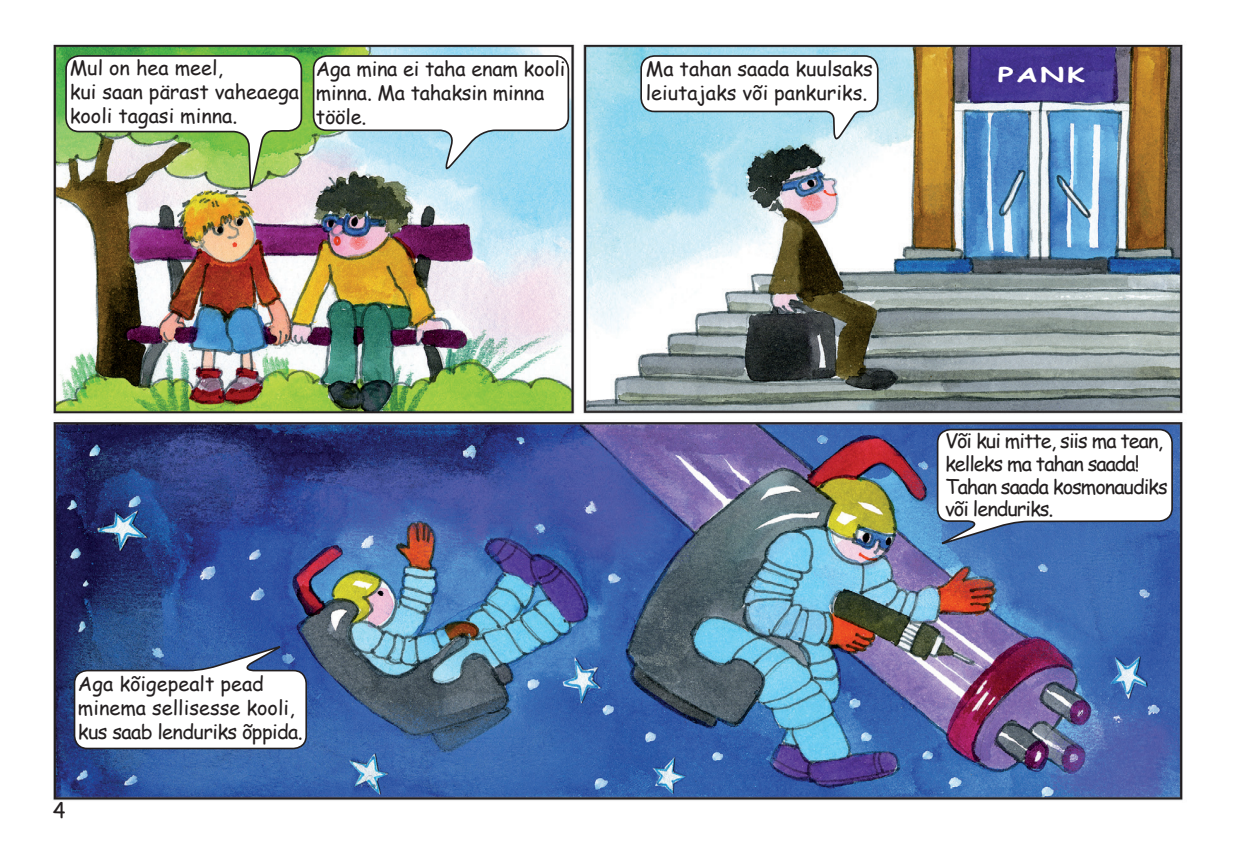
<style>
.page{position:relative;width:1236px;height:844px;background:#fff}
.page>*{position:absolute;margin:0;border:0;box-sizing:border-box;transform-origin:0 0}
.t1{font:21px "Comic Sans";color:#231f20}
.t2{font:19.95px/24px "Comic Sans";letter-spacing:-.01em;color:#231f20}
.t3{font:19.95px/22.8px "Comic Sans";letter-spacing:-.05em;color:#231f20}
.t4{font:700 19.95px "Comic Sans";color:#fff;scale:1.5 1}
</style>
<div class="page">
<img style="left:53px;top:44px;width:1130px;height:757px">
<svg style="left:64px;top:54px;width:239px;height:138px"></svg>
<svg style="left:312px;top:54px;width:258px;height:115px"></svg>
<svg style="left:933px;top:428px;width:240px;height:119px"></svg>
<svg style="left:639px;top:54px;width:240px;height:186px"></svg>
<svg style="left:73px;top:643px;width:235px;height:106px"></svg>
<p class="t2" style="left:70px;top:55px;width:231px">Mul on hea meel,<br>kui saan pärast vaheaega kooli tagasi minna.</p>
<p class="t2" style="left:316px;top:56px;width:251px">Aga mina ei taha enam kooli minna. Ma tahaksin minna tööle.</p>
<p class="t2" style="left:645px;top:56px;width:228px">Ma tahan saada kuulsaks leiutajaks või pankuriks.</p>
<p class="t4" style="left:997px;top:60px;width:60px">PANK</p>
<p class="t2" style="left:78px;top:670px;width:226px">Aga kõigepealt pead minema sellisesse kooli, kus saab lenduriks õppida.</p>
<p class="t1" style="left:53px;top:795px;width:14px">4</p>
<p class="t3" style="left:945px;top:429px;width:224px">Või kui mitte, siis ma tean, kelleks ma tahan saada!<br>Tahan saada kosmonaudiks või lenduriks.</p>
</div>
